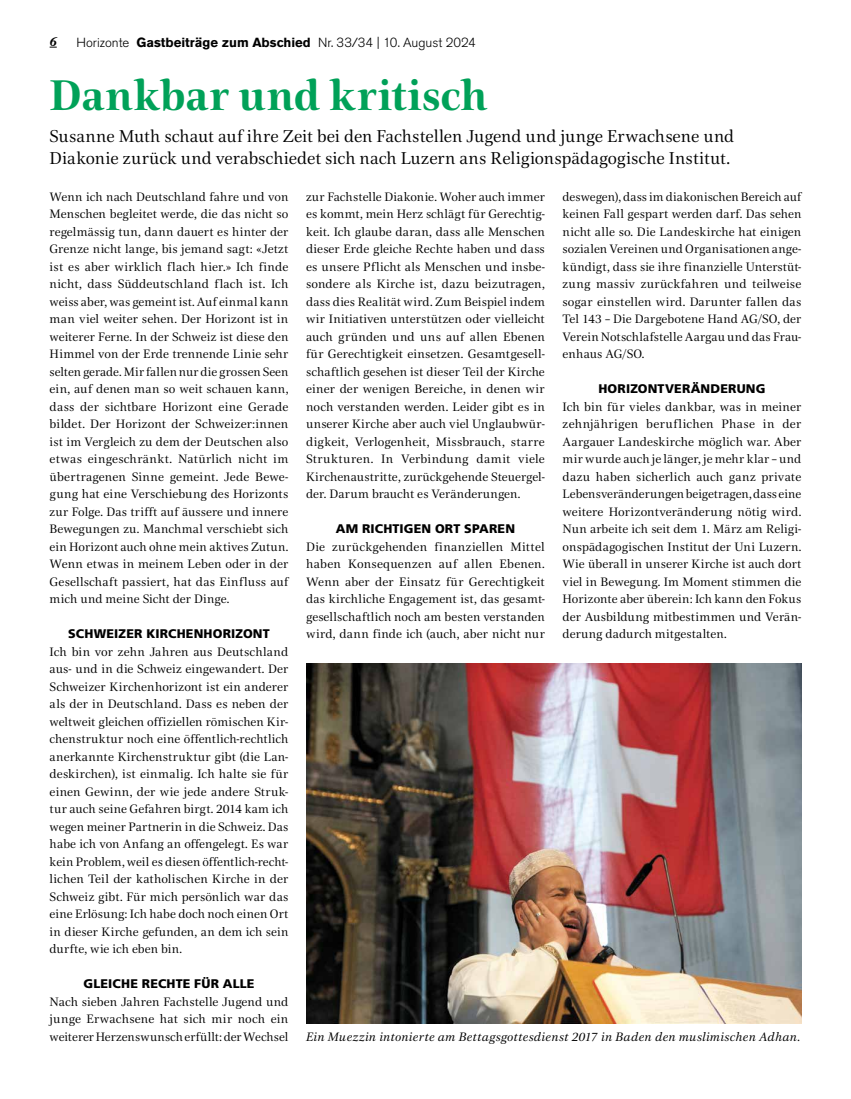
<style>
.page{position:relative;width:851px;height:1099px;background:#fff}
.page>*{position:absolute;margin:0;border:0;box-sizing:border-box;transform-origin:0 0}
.t1{font:700 43.75px "Civita";color:#00a158}
.t2{font:17.5px/21.2px "Civita";color:#000}
.t3{font:300 13.12px "Akzidenz Grotesk Pro";color:#000}
.t4{font:italic 700 13.12px "Plantin MT Pro";color:#000}
.t5{font:12.5px/17.5px "Civita";letter-spacing:.005em;color:#000;text-align:justify}
.t6{font:900 12.5px "Frutiger LT Std";letter-spacing:.01em;color:#000}
.t7{font:italic 12.5px "Civita";letter-spacing:.02em;color:#000}
.s1{font-weight:700}
</style>
<div class="page">
<img style="left:306px;top:663px;width:495px;height:360px">
<p class="t4" style="left:50px;top:33px;width:9px">6</p>
<p class="t3" style="left:76px;top:34px;width:401px">Horizonte <span class="s1">Gastbeiträge zum Abschied</span> Nr. 33/34 | 10. August 2024</p>
<h1 class="t1" style="left:50px;top:66px;width:439px">Dankbar und kritisch</h1>
<h2 class="t2" style="left:50px;top:125px;width:686px">Susanne Muth schaut auf ihre Zeit bei den Fachstellen Jugend und junge Erwachsene und<br>Diakonie zurück und verabschiedet sich nach Luzern ans Religionspädagogische Institut.</h2>
<p class="t5" style="left:50px;top:187px;width:240px">Wenn ich nach Deutschland fahre und von Menschen begleitet werde, die das nicht so regelmässig tun, dann dauert es hinter der Grenze nicht lange, bis jemand sagt: «Jetzt ist es aber wirklich flach hier.» Ich finde nicht, dass Süddeutschland flach ist. Ich weiss aber, was gemeint ist. Auf einmal kann man viel weiter sehen. Der Horizont ist in weiterer Ferne. In der Schweiz ist diese den Himmel von der Erde trennende Linie sehr selten gerade. Mir fallen nur die grossen Seen ein, auf denen man so weit schauen kann, dass der sichtbare Horizont eine Gerade bildet. Der Horizont der Schweizer:innen ist im Vergleich zu dem der Deutschen also etwas eingeschränkt. Natürlich nicht im übertragenen Sinne gemeint. Jede Bewe&shy;gung hat eine Verschiebung des Horizonts zur Folge. Das trifft auf äussere und innere Bewegungen zu. Manchmal verschiebt sich ein Horizont auch ohne mein aktives Zutun.<br>Wenn etwas in meinem Leben oder in der Gesellschaft passiert, hat das Einfluss auf mich und meine Sicht der Dinge.</p>
<p class="t6" style="left:68px;top:626px;width:203px">SCHWEIZER KIRCHENHORIZONT</p>
<p class="t5" style="left:50px;top:642px;width:240px">Ich bin vor zehn Jahren aus Deutschland aus- und in die Schweiz eingewandert. Der Schweizer Kirchenhorizont ist ein anderer als der in Deutschland. Dass es neben der weltweit gleichen offiziellen römischen Kir&shy;chenstruktur noch eine öffentlich-rechtlich anerkannte Kirchenstruktur gibt (die Lan&shy;deskirchen), ist einmalig. Ich halte sie für einen Gewinn, der wie jede andere Struk&shy;tur auch seine Gefahren birgt. 2014 kam ich wegen meiner Partnerin in die Schweiz. Das habe ich von Anfang an offengelegt. Es war kein Problem, weil es diesen öffentlich-recht&shy;lichen Teil der katholischen Kirche in der Schweiz gibt. Für mich persönlich war das eine Erlösung: Ich habe doch noch einen Ort in dieser Kirche gefunden, an dem ich sein durfte, wie ich eben bin.</p>
<p class="t6" style="left:84px;top:976px;width:172px">GLEICHE RECHTE FÜR ALLE</p>
<p class="t5" style="left:50px;top:992px;width:240px">Nach sieben Jahren Fachstelle Jugend und junge Erwachsene hat sich mir noch ein weiterer Herzenswunsch erfüllt: der Wechsel</p>
<p class="t5" style="left:306px;top:187px;width:240px">zur Fachstelle Diakonie. Woher auch immer es kommt, mein Herz schlägt für Gerechtig&shy;keit. Ich glaube daran, dass alle Menschen dieser Erde gleiche Rechte haben und dass es unsere Pflicht als Menschen und insbe&shy;sondere als Kirche ist, dazu beizutragen, dass dies Realität wird. Zum Beispiel indem wir Initiativen unterstützen oder vielleicht auch gründen und uns auf allen Ebenen für Gerechtigkeit einsetzen. Gesamtgesell&shy;schaftlich gesehen ist dieser Teil der Kirche einer der wenigen Bereiche, in denen wir noch verstanden werden. Leider gibt es in unserer Kirche aber auch viel Unglaubwür&shy;digkeit, Verlogenheit, Missbrauch, starre Strukturen. In Verbindung damit viele Kirchenaustritte, zurückgehende Steuergel&shy;der. Darum braucht es Veränderungen.</p>
<p class="t6" style="left:336px;top:521px;width:181px">AM RICHTIGEN ORT SPAREN</p>
<p class="t5" style="left:306px;top:537px;width:240px">Die zurückgehenden finanziellen Mittel haben Konsequenzen auf allen Ebenen.<br>Wenn aber der Einsatz für Gerechtigkeit das kirchliche Engagement ist, das gesamt&shy;gesellschaftlich noch am besten verstanden wird, dann finde ich (auch, aber nicht nur</p>
<p class="t5" style="left:562px;top:187px;width:240px">deswegen), dass im diakonischen Bereich auf keinen Fall gespart werden darf. Das sehen nicht alle so. Die Landeskirche hat einigen sozialen Vereinen und Organisationen ange&shy;kündigt, dass sie ihre finanzielle Unterstüt&shy;zung massiv zurückfahren und teilweise sogar einstellen wird. Darunter fallen das Tel 143 – Die Dargebotene Hand AG/SO, der Verein Notschlafstelle Aargau und das Frau&shy;enhaus AG/SO.</p>
<p class="t6" style="left:598px;top:381px;width:168px">HORIZONTVERÄNDERUNG</p>
<p class="t5" style="left:562px;top:397px;width:240px">Ich bin für vieles dankbar, was in meiner zehnjährigen beruflichen Phase in der Aargauer Landeskirche möglich war. Aber mir wurde auch je länger, je mehr klar – und dazu haben sicherlich auch ganz private Lebensveränderungen beigetragen, dass eine weitere Horizontveränderung nötig wird.<br>Nun arbeite ich seit dem 1. März am Religi&shy;onspädagogischen Institut der Uni Luzern.<br>Wie überall in unserer Kirche ist auch dort viel in Bewegung. Im Moment stimmen die Horizonte aber überein: Ich kann den Fokus der Ausbildung mitbestimmen und Verän&shy;derung dadurch mitgestalten.</p>
<p class="t7" style="left:306px;top:1028px;width:495px">Ein Muezzin intonierte am Bettagsgottesdienst 2017 in Baden den muslimischen Adhan.</p>
</div>
